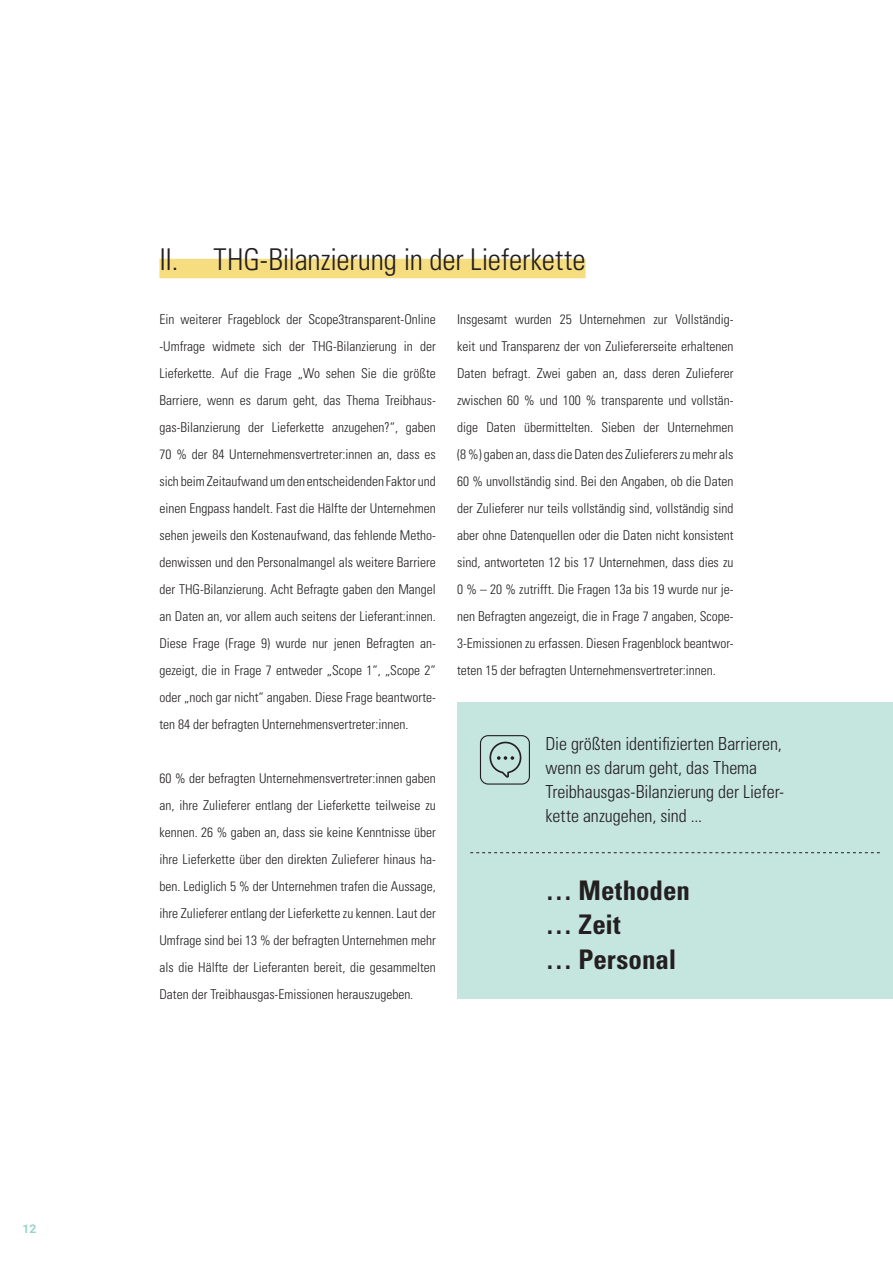
<style>
.page{position:relative;width:893px;height:1263px;background:#fff}
.page>*{position:absolute;margin:0;border:0;box-sizing:border-box;transform-origin:0 0}
.t1{font:300 condensed 30px "Univers LT Std";letter-spacing:-.01em;color:#231f20}
.t2{font:700 condensed 27px/34.5px "Univers LT Std";color:#231f20}
.t3{font:300 condensed 18px/24px "Univers LT Std";letter-spacing:-.005em;color:#231f20}
.t4{font:300 condensed 13.5px/27px "Univers LT Std";color:#231f20;text-align:justify}
.t5{font:700 12px "Roboto";color:#98d4c9}
</style>
<div class="page">
<div style="left:159px;top:259px;width:426px;height:19px;background:#f6dd80"></div>
<div style="left:457px;top:703px;width:436px;height:296px;background:#c5e5df"></div>
<svg style="left:489px;top:741px;width:33px;height:37px"></svg>
<div style="left:480px;top:735px;width:50px;height:50px;border:1px solid #231f20;border-radius:8px"></div>
<svg style="left:470px;top:852px;width:410px;height:1px"></svg>
<p class="t5" style="left:23px;top:1220px;width:15px">12</p>
<h1 class="t1" style="left:159px;top:241px;width:428px">II. THG-Bilanzierung in der Lieferkette</h1>
<p class="t4" style="left:159px;top:306px;width:278px">Ein weiterer Frageblock der Scope3transparent-Online -Umfrage widmete sich der THG-Bilanzierung in der Lieferkette. Auf die Frage „Wo sehen Sie die größte Barriere, wenn es darum geht, das Thema Treibhaus&shy;gas-Bilanzierung der Lieferkette anzugehen?“, gaben 70 % der 84 Unternehmensvertreter:innen an, dass es sich beim Zeitaufwand um den entscheidenden Faktor und einen Engpass handelt. Fast die Hälfte der Unternehmen sehen jeweils den Kostenaufwand, das fehlende Metho&shy;denwissen und den Personalmangel als weitere Barriere der THG-Bilanzierung. Acht Befragte gaben den Mangel an Daten an, vor allem auch seitens der Lieferant:innen.<br>Diese Frage (Frage 9) wurde nur jenen Befragten an&shy;gezeigt, die in Frage 7 entweder „Scope 1“, „Scope 2“ oder „noch gar nicht“ angaben. Diese Frage beantworte&shy;ten 84 der befragten Unternehmensvertreter:innen.</p>
<p class="t4" style="left:457px;top:306px;width:278px">Insgesamt wurden 25 Unternehmen zur Vollständig&shy;keit und Transparenz der von Zuliefererseite erhaltenen Daten befragt. Zwei gaben an, dass deren Zulieferer zwischen 60 % und 100 % transparente und vollstän&shy;dige Daten übermittelten. Sieben der Unternehmen (8 %) gaben an, dass die Daten des Zulieferers zu mehr als 60 % unvollständig sind. Bei den Angaben, ob die Daten der Zulieferer nur teils vollständig sind, vollständig sind aber ohne Datenquellen oder die Daten nicht konsistent sind, antworteten 12 bis 17 Unternehmen, dass dies zu 0 % – 20 % zutrifft. Die Fragen 13a bis 19 wurde nur je&shy;nen Befragten angezeigt, die in Frage 7 angaben, Scope-3-Emissionen zu erfassen. Diesen Fragenblock beantwor&shy;teten 15 der befragten Unternehmensvertreter:innen.</p>
<p class="t4" style="left:159px;top:765px;width:278px">60 % der befragten Unternehmensvertreter:innen gaben an, ihre Zulieferer entlang der Lieferkette teilweise zu kennen. 26 % gaben an, dass sie keine Kenntnisse über ihre Lieferkette über den direkten Zulieferer hinaus ha&shy;ben. Lediglich 5 % der Unternehmen trafen die Aussage, ihre Zulieferer entlang der Lieferkette zu kennen. Laut der Umfrage sind bei 13 % der befragten Unternehmen mehr als die Hälfte der Lieferanten bereit, die gesammelten Daten der Treibhausgas-Emissionen herauszugeben.</p>
<h3 class="t3" style="left:546px;top:731px;width:240px">Die größten identifizierten Barrieren, wenn es darum geht, das Thema Treibhausgas-Bilanzierung der Liefer&shy;kette anzugehen, sind ...</h3>
<h2 class="t2" style="left:546px;top:873px;width:146px">… Methoden … Zeit<br>… Personal</h2>
</div>
